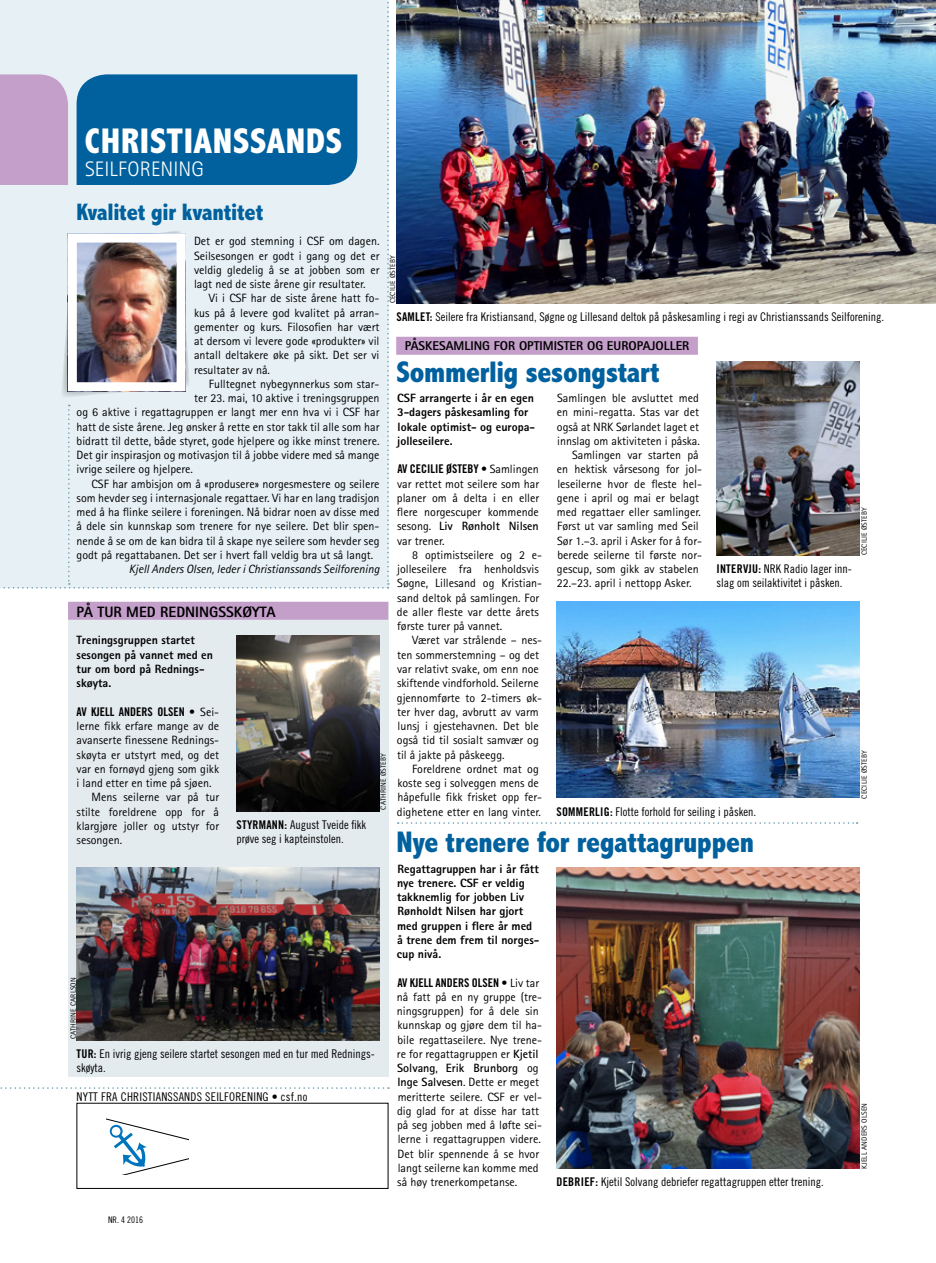
<style>
.page{position:relative;width:936px;height:1263px;background:#fff}
.page>*{position:absolute;margin:0;border:0;box-sizing:border-box;transform-origin:0 0}
.Vignett_Abadi_24_pt{font:800 condensed 36px "Abadi MT Std";letter-spacing:.015em;color:#fff}
.Tittel_20_pt_Christi{font:800 condensed 30px "Abadi MT Std";letter-spacing:-.01em;color:#00619e}
.Tittel_16_pt_Christi{font:800 condensed 24px "Abadi MT Std";letter-spacing:-.01em;color:#00619e}
.Vignett_2_rotis_14_p{font:300 21px "Rotis Sans Serif Std";letter-spacing:.005em;color:#fff}
.Bokstittel_Christian{font:800 15px "Rotis Sans Serif Std";color:#000}
.A-Stikktittel_negati{font:800 12.75px "Rotis Sans Serif Std";color:#000}
.Brødtekst_m_innrykk{font:12px/14.2px "Rotis Sans Serif Std";color:#000;text-align:justify}
.Brødtekst_innledning{font:12px/14.2px "Rotis Sans Serif Std";color:#000;text-align:justify}
.Bildetekst_8_9_5{font:12px/14.2px "Trade Gothic LT Std Cn 18";color:#000}
.Ingress{font:800 12px/14.2px "Rotis Sans Serif Std";color:#000}
.Brødtekst_u_innrykk{font:12px/14.2px "Rotis Sans Serif Std";color:#000;text-align:justify}
.Foreningsleder_bylin{font:italic 12px "Rotis Sans Serif Std";color:#000}
.Forening_URL{font:12px "Trade Gothic LT Std Cn 18";letter-spacing:.02em;color:#000}
.t1{font:9px "Trade Gothic LT Std Cn 18";color:#000}
.Foto_byline{font:7.5px "Rotis Sans Serif Std";letter-spacing:.02em;color:#000}
.s1{font-family:"Trade Gothic LT Std Bd Cn 20"}
.s2{font-weight:700}
</style>
<div class="page">
<svg style="left:0;top:1087px;width:389px;height:2px"></svg>
<svg style="left:0;top:0;width:389px;height:588px;background:#c0d2df"></svg>
<svg style="left:106px;top:1118px;width:82px;height:56px"></svg>
<svg style="left:397px;top:822px;width:460px;height:2px"></svg>
<img style="left:396px;top:0;width:539px;height:303px">
<div style="left:396px;top:337px;width:301px;height:18px;background:#c39fca"></div>
<img style="left:716px;top:362px;width:143px;height:193px">
<img style="left:556px;top:602px;width:303px;height:196px">
<img style="left:556px;top:867px;width:303px;height:301px">
<div style="left:68px;top:602px;width:320px;height:475px;background:#e4ebef"></div>
<div style="left:68px;top:602px;width:320px;height:18px;background:#c39fca"></div>
<img style="left:77px;top:867px;width:302px;height:173px">
<img style="left:236px;top:636px;width:143px;height:175px">
<p class="Vignett_Abadi_24_pt" style="left:85px;top:121px;width:258px">CHRISTIANSSANDS</p>
<p class="Vignett_2_rotis_14_p" style="left:85px;top:157px;width:120px">SEILFORENING</p>
<p class="Tittel_16_pt_Christi" style="left:77px;top:199px;width:188px">Kvalitet gir kvantitet</p>
<p class="Brødtekst_u_innrykk" style="left:194px;top:234px;width:187px">Det er god stemning i CSF om dagen.<br>Seilsesongen er godt i gang og det er veldig gledelig å se at jobben som er lagt ned de siste årene gir resultater.</p>
<p class="Brødtekst_m_innrykk" style="left:194px;top:291px;width:187px;text-indent:15px">Vi i CSF har de siste årene hatt fo&shy;kus på å levere god kvalitet på arran&shy;gementer og kurs. Filosofien har vært at dersom vi levere gode «produkter» vil antall deltakere øke på sikt. Det ser vi resultater av nå.</p>
<p class="Brødtekst_m_innrykk" style="left:209px;top:377px;width:172px">Fulltegnet nybegynnerkus som star-</p>
<p class="Brødtekst_m_innrykk" style="left:194px;top:391px;width:187px">ter 23. mai, 10 aktive i treningsgruppen</p>
<p class="Brødtekst_m_innrykk" style="left:77px;top:405px;width:304px">og 6 aktive i regattagruppen er langt mer enn hva vi i CSF har</p>
<p class="Brødtekst_m_innrykk" style="left:77px;top:419px;width:304px">hatt de siste årene. Jeg ønsker å rette en stor takk til alle som har</p>
<p class="Brødtekst_m_innrykk" style="left:77px;top:434px;width:304px">bidratt til dette, både styret, gode hjelpere og ikke minst trenere.</p>
<p class="Brødtekst_m_innrykk" style="left:77px;top:448px;width:304px">Det gir inspirasjon og motivasjon til å jobbe videre med så mange</p>
<p class="Brødtekst_m_innrykk" style="left:77px;top:462px;width:118px">ivrige seilere og hjelpere.</p>
<p class="Brødtekst_m_innrykk" style="left:77px;top:476px;width:304px;text-indent:15px">CSF har ambisjon om å «produsere» norgesmestere og seilere som hevder seg i internasjonale regattaer. Vi har en lang tradisjon med å ha flinke seilere i foreningen. Nå bidrar noen av disse med å dele sin kunnskap som trenere for nye seilere. Det blir spen&shy;nende å se om de kan bidra til å skape nye seilere som hevder seg godt på regattabanen. Det ser i hvert fall veldig bra ut så langt.</p>
<p class="Foreningsleder_bylin" style="left:129px;top:562px;width:252px">Kjell Anders Olsen, leder i Christianssands Seilforening</p>
<p class="Foto_byline" style="left:388px;top:303px;width:50px;rotate:-90deg">CECILIE ØSTEBY</p>
<p class="Bildetekst_8_9_5" style="left:396px;top:309px;width:489px"><span class="s1">SAMLET:</span> Seilere fra Kristiansand, Søgne og Lillesand deltok på påskesamling i regi av Christianssands Seilforening.</p>
<p class="A-Stikktittel_negati" style="left:404px;top:338px;width:286px">PÅSKESAMLING FOR OPTIMISTER OG EUROPAJOLLER</p>
<p class="Tittel_20_pt_Christi" style="left:396px;top:356px;width:265px">Sommerlig sesongstart</p>
<p class="Ingress" style="left:397px;top:391px;width:140px">CSF arrangerte i år en egen<br>3-dagers påskesamling for lokale optimist- og europa&shy;jolleseilere.</p>
<p class="Brødtekst_innledning" style="left:397px;top:462px;width:144px"><span class="s1">AV CECILIE ØSTEBY •</span> Samlingen var rettet mot seilere som har planer om å delta i en eller flere norgescuper kommende sesong. <span class="s2">Liv Rønholt Nilsen </span>var trener.</p>
<p class="Brødtekst_m_innrykk" style="left:397px;top:548px;width:147px;text-align:left;text-indent:15px">8 optimistseilere og 2 e&shy;jolleseilere fra henholdsvis<br>Søgne, Lillesand og Kristian&shy;sand deltok på samlingen. For de aller fleste var dette årets første turer på vannet.</p>
<p class="Brødtekst_m_innrykk" style="left:397px;top:633px;width:147px;text-align:left;text-indent:15px">Været var strålende – nes&shy;ten sommerstemning – og det var relativt svake, om enn noe skiftende vindforhold. Seilerne gjennomførte to 2-timers øk&shy;ter hver dag, avbrutt av varm lunsj i gjestehavnen. Det ble også tid til sosialt samvær og til å jakte på påskeegg.</p>
<p class="Brødtekst_m_innrykk" style="left:397px;top:761px;width:147px;text-align:left;text-indent:15px">Foreldrene ordnet mat og koste seg i solveggen mens de håpefulle fikk frisket opp fer&shy;dighetene etter en lang vinter.</p>
<p class="Brødtekst_m_innrykk" style="left:557px;top:391px;width:144px">Samlingen ble avsluttet med en mini-regatta. Stas var det også at NRK Sørlandet laget et innslag om aktiviteten i påska.</p>
<p class="Brødtekst_m_innrykk" style="left:556px;top:448px;width:147px;text-align:left;text-indent:15px">Samlingen var starten på en hektisk vårsesong for jol&shy;leseilerne hvor de fleste hel&shy;gene i april og mai er belagt med regattaer eller samlinger.<br>Først ut var samling med Seil<br>Sør 1.–3. april i Asker for å for&shy;berede seilerne til første nor&shy;gescup, som gikk av stabelen<br>22.–23. april i nettopp Asker.</p>
<p class="Foto_byline" style="left:859px;top:555px;width:50px;rotate:-90deg">CECILIE ØSTEBY</p>
<p class="Bildetekst_8_9_5" style="left:716px;top:562px;width:137px"><span class="s1">INTERVJU:</span> NRK Radio lager inn&shy;slag om seilaktivitet i påsken.</p>
<p class="Bokstittel_Christian" style="left:77px;top:602px;width:200px">PÅ TUR MED REDNINGSSKØYTA</p>
<p class="Ingress" style="left:77px;top:633px;width:138px">Treningsgruppen startet sesongen på vannet med en tur om bord på Rednings&shy;skøyta.</p>
<p class="Brødtekst_innledning" style="left:77px;top:704px;width:144px"><span class="s1">AV KJELL ANDERS OLSEN •</span> Sei&shy;lerne fikk erfare mange av de avanserte finessene Rednings&shy;skøyta er utstyrt med, og det var en fornøyd gjeng som gikk i land etter en time på sjøen.</p>
<p class="Brødtekst_m_innrykk" style="left:77px;top:790px;width:144px;text-indent:15px">Mens seilerne var på tur stilte foreldrene opp for å klargjøre joller og utstyr for sesongen.</p>
<p class="Foto_byline" style="left:859px;top:798px;width:50px;rotate:-90deg">CECILIE ØSTEBY</p>
<p class="Foto_byline" style="left:379px;top:809px;width:58px;rotate:-90deg">CATHRINE ØSTEBY</p>
<p class="Bildetekst_8_9_5" style="left:556px;top:804px;width:201px"><span class="s1">SOMMERLIG:</span> Flotte forhold for seiling i påsken.</p>
<p class="Bildetekst_8_9_5" style="left:236px;top:817px;width:131px"><span class="s1">STYRMANN:</span> August Tveide fikk prøve seg i kapteinstolen.</p>
<p class="Tittel_20_pt_Christi" style="left:396px;top:826px;width:359px">Nye trenere for regattagruppen</p>
<p class="Foto_byline" style="left:69px;top:1039px;width:64px;rotate:-90deg">CATHRINE CARLSON</p>
<p class="Bildetekst_8_9_5" style="left:77px;top:1046px;width:300px"><span class="s1">TUR:</span> En ivrig gjeng seilere startet sesongen med en tur med Rednings&shy;skøyta.</p>
<p class="Forening_URL" style="left:77px;top:1090px;width:232px">NYTT FRA CHRISTIANSSANDS SEILFORENING • csf.no</p>
<p class="t1" style="left:108px;top:1214px;width:36px">NR. 4 2016</p>
<p class="Ingress" style="left:397px;top:861px;width:144px">Regattagruppen har i år fått nye trenere. CSF er veldig takknemlig for jobben Liv<br>Rønholdt Nilsen har gjort med gruppen i flere år med å trene dem frem til norges&shy;cup nivå.</p>
<p class="Brødtekst_innledning" style="left:397px;top:975px;width:146px;text-align:left"><span class="s1">AV KJELL ANDERS OLSEN •</span> Liv tar nå fatt på en ny gruppe (tre&shy;ningsgruppen) for å dele sin kunnskap og gjøre dem til ha&shy;bile regattaseilere. Nye trene&shy;re for regattagruppen er <span class="s2">Kjetil<br>Solvang</span>, <span class="s2">Erik Brunborg</span> og<br><span class="s2">Inge Salvesen</span>. Dette er meget meritterte seilere. CSF er vel&shy;dig glad for at disse har tatt på seg jobben med å løfte sei&shy;lerne i regattagruppen videre.<br>Det blir spennende å se hvor langt seilerne kan komme med så høy trenerkompetanse.</p>
<p class="Bildetekst_8_9_5" style="left:556px;top:1174px;width:269px"><span class="s1">DEBRIEF:</span> Kjetil Solvang debriefer regattagruppen etter trening.</p>
<p class="Foto_byline" style="left:859px;top:1169px;width:68px;rotate:-90deg">KJELL ANDERS OLSEN</p>
</div>
